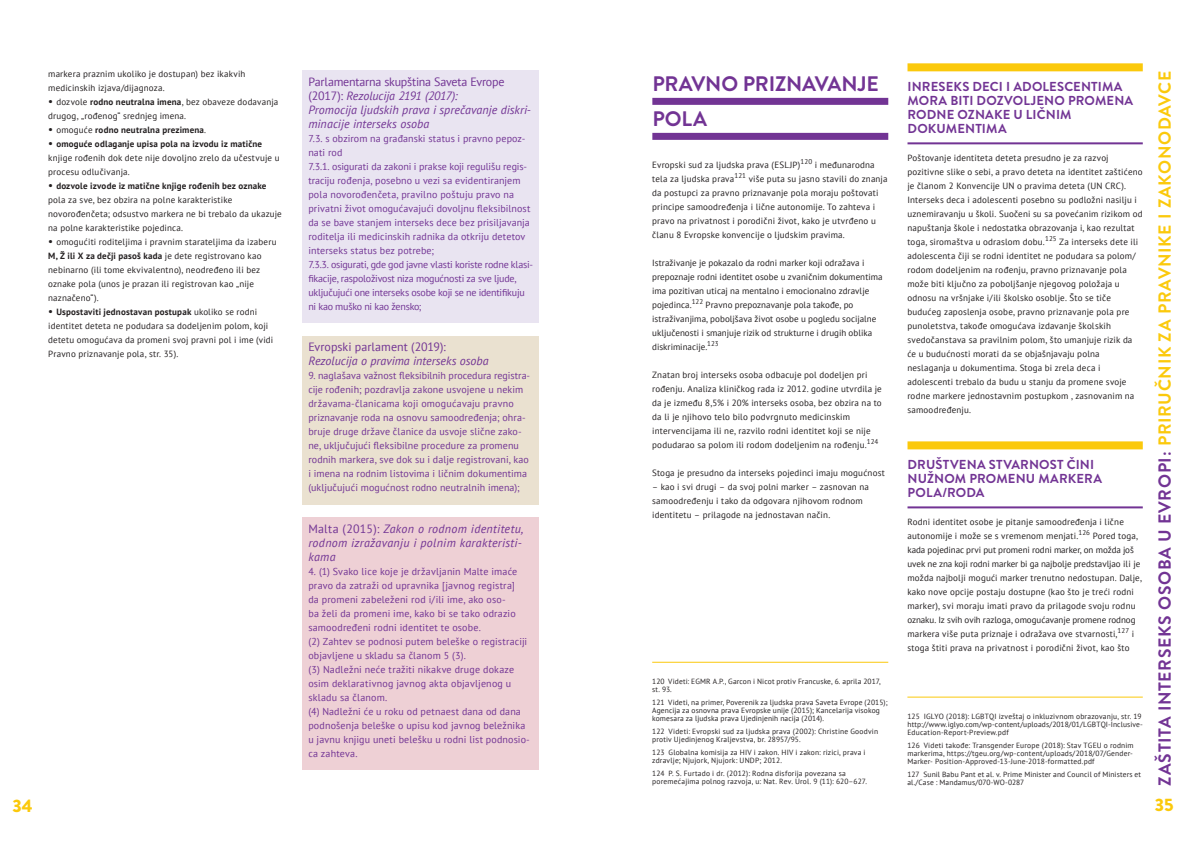
<style>
.page{position:relative;width:1191px;height:842px;background:#fff}
.page>*{position:absolute;margin:0;border:0;box-sizing:border-box;transform-origin:0 0}
.t1{font:700 21px/35px "Brandon Grotesque";letter-spacing:-.005em;color:#723494}
.t2{font:900 18px "Brandon Grotesque";color:#fbc90c}
.t3{font:700 17.5px "Brandon Grotesque";letter-spacing:.04em;color:#fbc90c}
.t4{font:700 13px/14px "Brandon Grotesque";letter-spacing:.01em;color:#723494}
.t5{font:italic 12px/14px "PT Sans";letter-spacing:.005em;color:#723494}
.t6{font:italic 12px/14px "PT Sans";letter-spacing:.025em;color:#723494}
.t7{font:12px "PT Sans";color:#723494}
.t8{font:10px/14px "PT Sans";letter-spacing:.01em;color:#723494}
.t9{font:9px/14px "PT Sans";letter-spacing:.02em;color:#231f20}
.t10{font:700 9px "PT Sans";letter-spacing:.02em;color:#231f20}
.t11{font:7.5px/8px "PT Sans";letter-spacing:.02em;color:#231f20}
.s1{font-size:11px}
.s2{font-weight:700}
.s3{font-weight:400;font-size:11px}
.s4{font-weight:400}
.s5{font-style:normal}
.s6{color:#723494}
</style>
<div class="page">
<div style="left:652px;top:98px;width:236px;height:7px;background:#723494"></div>
<div style="left:652px;top:133px;width:236px;height:7px;background:#723494"></div>
<hr style="left:652px;top:662px;width:236px;height:1px;background:#fbc90c">
<div style="left:303px;top:71px;width:236px;height:252px;background:#e9e4f1"></div>
<div style="left:303px;top:336px;width:236px;height:168px;background:#eae1d0"></div>
<div style="left:303px;top:518px;width:236px;height:252px;background:#eed0d5"></div>
<hr style="left:907px;top:142px;width:235px;height:2px;background:#723494">
<hr style="left:907px;top:506px;width:235px;height:2px;background:#723494">
<div style="left:907px;top:63px;width:235px;height:8px;background:#fbc90c"></div>
<div style="left:907px;top:441px;width:235px;height:8px;background:#fbc90c"></div>
<hr style="left:907px;top:697px;width:235px;height:1px;background:#fbc90c">
<p class="t9" style="left:48px;top:67px;width:199px">markera praznim ukoliko je dostupan) bez ikakvih medicinskih izjava/dijagnoza.</p>
<p class="t9" style="left:48px;top:95px;width:232px"><span class="s1">•</span> dozvole <span class="s2">rodno neutralna imena</span>, bez obaveze dodavanja drugog, „rođenog“ srednjeg imena.</p>
<p class="t10" style="left:48px;top:124px;width:159px"><span class="s3">•</span> <span class="s4">omoguće</span> rodno neutralna prezimena<span class="s4">.</span></p>
<p class="t9" style="left:48px;top:137px;width:233px"><span class="s1">•</span> <span class="s2">omoguće odlaganje upisa pola na izvodu iz matične </span>knjige rođenih dok dete nije dovoljno zrelo da učestvuje u procesu odlučivanja.</p>
<p class="t9" style="left:48px;top:179px;width:235px"><span class="s1">•</span> <span class="s2">dozvole izvode iz matične knjige rođenih bez oznake </span>pola za sve, bez obzira na polne karakteristike novorođenčeta; odsustvo markera ne bi trebalo da ukazuje na polne karakteristike pojedinca.</p>
<p class="t9" style="left:48px;top:235px;width:230px"><span class="s1">•</span> omogućiti roditeljima i pravnim starateljima da izaberu <span class="s2">M, Ž ili X za dečji pasoš kada</span> je dete registrovano kao nebinarno (ili tome ekvivalentno), neodređeno ili bez oznake pola (unos je prazan ili registrovan kao „nije naznačeno“).</p>
<p class="t9" style="left:48px;top:305px;width:227px"><span class="s1">•</span> <span class="s2">Uspostaviti jednostavan postupak</span> ukoliko se rodni identitet deteta ne podudara sa dodeljenim polom, koji detetu omogućava da promeni svoj pravni pol i ime (vidi Pravno priznavanje pola, str. 35).</p>
<h2 class="t2" style="left:13px;top:793px;width:22px">34</h2>
<h3 class="t5" style="left:308px;top:74px;width:224px"><span class="s5">Parlamentarna skupština Saveta Evrope (2017):</span> Rezolucija 2191 (2017):<br>Promocija ljudskih prava i sprečavanje diskri&shy;minacije interseks osoba</h3>
<p class="t8" style="left:308px;top:131px;width:226px">7.3. s obzirom na građanski status i pravno pepoz&shy;nati rod<br>7.3.1. osigurati da zakoni i prakse koji regulišu regis&shy;traciju rođenja, posebno u vezi sa evidentiranjem pola novorođenčeta, pravilno poštuju pravo na privatni život omogućavajući dovoljnu fleksibilnost da se bave stanjem interseks dece bez prisiljavanja roditelja ili medicinskih radnika da otkriju detetov interseks status bez potrebe;<br>7.3.3. osigurati, gde god javne vlasti koriste rodne klasi&shy;fikacije, raspoloživost niza mogućnosti za sve ljude, uključujući one interseks osobe koji se ne identifikuju ni kao muško ni kao žensko;</p>
<h3 class="t7" style="left:308px;top:339px;width:139px">Evropski parlament (2019):</h3>
<h3 class="t5" style="left:308px;top:353px;width:182px">Rezolucija o pravima interseks osoba</h3>
<p class="t8" style="left:308px;top:368px;width:223px">9. naglašava važnost fleksibilnih procedura registra&shy;cije rođenih; pozdravlja zakone usvojene u nekim državama-članicama koji omogućavaju pravno priznavanje roda na osnovu samoodređenja; ohra&shy;bruje druge države članice da usvoje slične zako&shy;ne, uključujući fleksibilne procedure za promenu rodnih markera, sve dok su i dalje registrovani, kao i imena na rodnim listovima i ličnim dokumentima (uključujući mogućnost rodno neutralnih imena);</p>
<h3 class="t6" style="left:308px;top:521px;width:217px"><span class="s5">Malta (2015):</span> Zakon o rodnom identitetu, rodnom izražavanju i polnim karakteristi&shy;kama</h3>
<p class="t8" style="left:308px;top:564px;width:223px">4. (1) Svako lice koje je državljanin Malte imaće pravo da zatraži od upravnika [javnog registra]<br>da promeni zabeleženi rod i/ili ime, ako oso-<br>ba želi da promeni ime, kako bi se tako odrazio samoodređeni rodni identitet te osobe.<br>(2) Zahtev se podnosi putem beleške o registraciji objavljene u skladu sa članom 5 (3).<br>(3) Nadležni neće tražiti nikakve druge dokaze osim deklarativnog javnog akta objavljenog u skladu sa članom.<br>(4) Nadležni će u roku od petnaest dana od dana podnošenja beleške o upisu kod javnog beležnika u javnu knjigu uneti belešku u rodni list podnosio&shy;ca zahteva.</p>
<h1 class="t1" style="left:652px;top:67px;width:228px">PRAVNO PRIZNAVANJE<br>POLA</h1>
<p class="t9" style="left:652px;top:158px;width:237px">Evropski sud za ljudska prava (ESLJP)<sup>120</sup> i međunarodna tela za ljudska prava<sup>121</sup> više puta su jasno stavili do znanja da postupci za pravno priznavanje pola moraju poštovati principe samoodređenja i lične autonomije. To zahteva i pravo na privatnost i porodični život, kako je utvrđeno u članu 8 Evropske konvencije o ljudskim pravima.</p>
<p class="t9" style="left:652px;top:256px;width:232px">Istraživanje je pokazalo da rodni marker koji odražava i prepoznaje rodni identitet osobe u zvaničnim dokumentima ima pozitivan uticaj na mentalno i emocionalno zdravlje pojedinca.<sup>122</sup> Pravno prepoznavanje pola takođe, po istraživanjima, poboljšava život osobe u pogledu socijalne uključenosti i smanjuje rizik od strukturne i drugih oblika diskriminacije.<sup>123</sup></p>
<p class="t9" style="left:652px;top:368px;width:231px">Znatan broj interseks osoba odbacuje pol dodeljen pri rođenju. Analiza kliničkog rada iz 2012. godine utvrdila je da je između 8,5% i 20% interseks osoba, bez obzira na to da li je njihovo telo bilo podvrgnuto medicinskim intervencijama ili ne, razvilo rodni identitet koji se nije podudarao sa polom ili rodom dodeljenim na rođenju.<sup>124</sup></p>
<p class="t9" style="left:652px;top:466px;width:234px">Stoga je presudno da interseks pojedinci imaju mogućnost</p>
<p class="t9" style="left:652px;top:480px;width:218px">– kao i svi drugi – da svoj polni marker – zasnovan na samoodređenju i tako da odgovara njihovom rodnom identitetu – prilagode na jednostavan način.</p>
<p class="t11" style="left:652px;top:678px;width:230px">120 Videti: EGMR A.P., Garcon i Nicot protiv Francuske, 6. aprila 2017, st. 93.</p>
<p class="t11" style="left:652px;top:699px;width:237px">121 Videti, na primer, Poverenik za ljudska prava Saveta Evrope (2015);<br>Agencija za osnovna prava Evropske unije (2015); Kancelarija visokog komesara za ljudska prava Ujedinjenih nacija (2014).</p>
<p class="t11" style="left:652px;top:728px;width:227px">122 Videti: Evropski sud za ljudska prava (2002): Christine Goodvin protiv Ujedinjenog Kraljevstva, br. 28957/95.</p>
<p class="t11" style="left:652px;top:749px;width:215px">123 Globalna komisija za HIV i zakon. HIV i zakon: rizici, prava i zdravlje; Njujork, Njujork: UNDP; 2012.</p>
<p class="t11" style="left:652px;top:770px;width:216px">124 P. S. Furtado i dr. (2012): Rodna disforija povezana sa poremećajima polnog razvoja, u: Nat. Rev. Urol. 9 (11): 620–627.</p>
<h3 class="t4" style="left:907px;top:80px;width:227px">INRESEKS DECI I ADOLESCENTIMA<br>MORA BITI DOZVOLJENO PROMENA<br>RODNE OZNAKE U LIČNIM<br>DOKUMENTIMA</h3>
<p class="t9" style="left:907px;top:151px;width:237px">Poštovanje identiteta deteta presudno je za razvoj pozitivne slike o sebi, a pravo deteta na identitet zaštićeno je članom 2 Konvencije UN o pravima deteta (UN CRC).<br>Interseks deca i adolescenti posebno su podložni nasilju i uznemiravanju u školi. Suočeni su sa povećanim rizikom od napuštanja škole i nedostatka obrazovanja i, kao rezultat toga, siromaštva u odraslom dobu.<sup>125</sup> Za interseks dete ili adolescenta čiji se rodni identitet ne podudara sa polom/ rodom dodeljenim na rođenju, pravno priznavanje pola može biti ključno za poboljšanje njegovog položaja u odnosu na vršnjake i/ili školsko osoblje. Što se tiče budućeg zaposlenja osobe, pravno priznavanje pola pre punoletstva, takođe omogućava izdavanje školskih svedočanstava sa pravilnim polom, što umanjuje rizik da će u budućnosti morati da se objašnjavaju polna neslaganja u dokumentima. Stoga bi zrela deca i adolescenti trebalo da budu u stanju da promene svoje rodne markere jednostavnim postupkom , zasnovanim na samoodređenju.</p>
<h3 class="t4" style="left:907px;top:458px;width:196px">DRUŠTVENA STVARNOST ČINI<br>NUŽNOM PROMENU MARKERA<br>POLA/RODA</h3>
<p class="t9" style="left:907px;top:515px;width:236px">Rodni identitet osobe je pitanje samoodređenja i lične autonomije i može se s vremenom menjati.<sup>126</sup> Pored toga, kada pojedinac prvi put promeni rodni marker, on možda još uvek ne zna koji rodni marker bi ga najbolje predstavljao ili je možda najbolji mogući marker trenutno nedostupan. Dalje, kako nove opcije postaju dostupne (kao što je treći rodni marker), svi moraju imati pravo da prilagode svoju rodnu oznaku. Iz svih ovih razloga, omogućavanje promene rodnog markera više puta priznaje i odražava ove stvarnosti,<sup>127</sup> i stoga štiti prava na privatnost i porodični život, kao što</p>
<p class="t11" style="left:907px;top:712px;width:237px">125 IGLYO (2018): LGBTQI izveštaj o inkluzivnom obrazovanju, str. 19 http://www.iglyo.com/wp-content/uploads/2018/01/LGBTQI-Inclusive-<br>Education-Report-Preview.pdf</p>
<p class="t11" style="left:907px;top:741px;width:228px">126 Videti takođe: Transgender Europe (2018): Stav TGEU o rodnim markerima, https://tgeu.org/wp-content/uploads/2018/07/Gender-<br>Marker- Position-Approved-13-June-2018-formatted.pdf</p>
<p class="t11" style="left:907px;top:770px;width:235px">127 Sunil Babu Pant et al. v. Prime Minister and Council of Ministers et al./Case : Mandamus/070-WO-0287</p>
<h3 class="t3" style="left:1152px;top:786px;width:716px;rotate:-90deg"><span class="s6">ZAŠTITA INTERSEKS OSOBA U EVROPI:</span> PRIRUČNIK ZA PRAVNIKE I ZAKONODAVCE</h3>
<h2 class="t2" style="left:1154px;top:792px;width:20px">35</h2>
</div>
